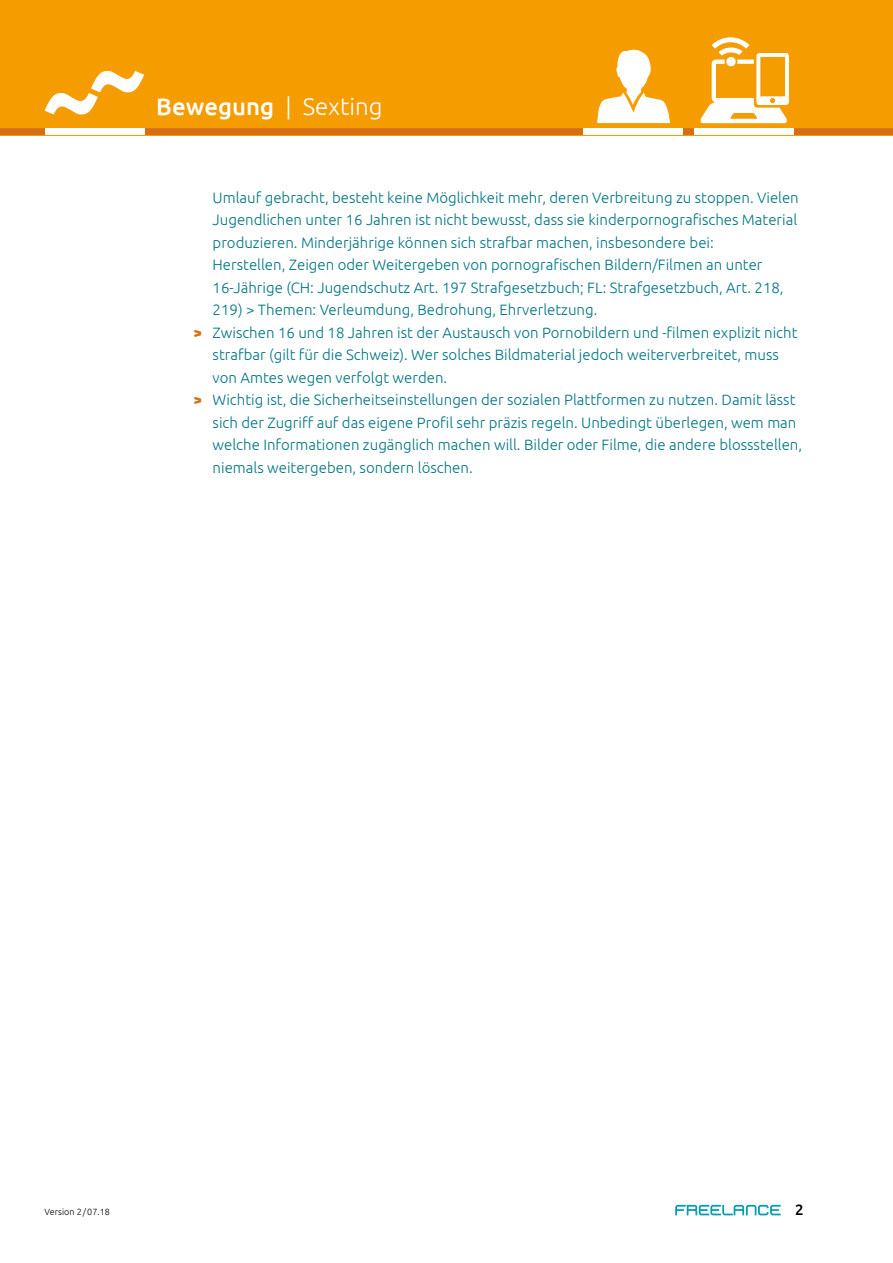
<style>
.page{position:relative;width:893px;height:1263px;background:#fff}
.page>*{position:absolute;margin:0;border:0;box-sizing:border-box;transform-origin:0 0}
.t1{font:500 24px "Ubuntu";color:#fff}
.t2{font:300 15px "Ubuntu";color:#007683}
.t3{font:500 15px "Ubuntu";color:#000}
.t4{font:300 9px "Ubuntu";color:#000}
.s1{font-weight:300}
.s2{font-weight:700;color:#d56e15}
</style>
<div class="page">
<svg style="left:675px;top:1205px;width:106px;height:10px"></svg>
<div style="left:0;top:0;width:893px;height:135px;background:#f59c00"></div>
<svg style="left:0;top:37px;width:893px;height:98px"></svg>
<h1 class="t1" style="left:156px;top:91px;width:228px">Bewegung <span class="s1">| Sexting</span></h1>
<p class="t2" style="left:213px;top:188px;width:588px">Umlauf gebracht, besteht keine Möglichkeit mehr, deren Verbreitung zu stoppen. Vielen</p>
<p class="t2" style="left:213px;top:211px;width:586px">Jugendlichen unter 16 Jahren ist nicht bewusst, dass sie kinderpornografisches Material</p>
<p class="t2" style="left:213px;top:233px;width:503px">produzieren. Minderjährige können sich strafbar machen, insbesondere bei:</p>
<p class="t2" style="left:213px;top:256px;width:551px">Herstellen, Zeigen oder Weitergeben von pornografischen Bildern/Filmen an unter</p>
<p class="t2" style="left:213px;top:278px;width:572px">16-Jährige (CH: Jugendschutz Art. 197 Strafgesetzbuch; FL: Strafgesetzbuch, Art. 218,</p>
<p class="t2" style="left:213px;top:301px;width:386px">219) &gt; Themen: Verleumdung, Bedrohung, Ehrverletzung.</p>
<p class="t2" style="left:193px;top:323px;width:605px"><span class="s2">&gt;</span> Zwischen 16 und 18 Jahren ist der Austausch von Pornobildern und -filmen explizit nicht</p>
<p class="t2" style="left:213px;top:346px;width:568px">strafbar (gilt für die Schweiz). Wer solches Bildmaterial jedoch weiterverbreitet, muss</p>
<p class="t2" style="left:213px;top:368px;width:236px">von Amtes wegen verfolgt werden.</p>
<p class="t2" style="left:193px;top:391px;width:603px"><span class="s2">&gt;</span> Wichtig ist, die Sicherheitseinstellungen der sozialen Plattformen zu nutzen. Damit lässt</p>
<p class="t2" style="left:213px;top:413px;width:585px">sich der Zugriff auf das eigene Profil sehr präzis regeln. Unbedingt überlegen, wem man</p>
<p class="t2" style="left:213px;top:436px;width:591px">welche Informationen zugänglich machen will. Bilder oder Filme, die andere blossstellen,</p>
<p class="t2" style="left:213px;top:458px;width:262px">niemals weitergeben, sondern löschen.</p>
<p class="t4" style="left:45px;top:1206px;width:67px">Version 2/07.18</p>
<p class="t3" style="left:795px;top:1200px;width:10px">2</p>
</div>
